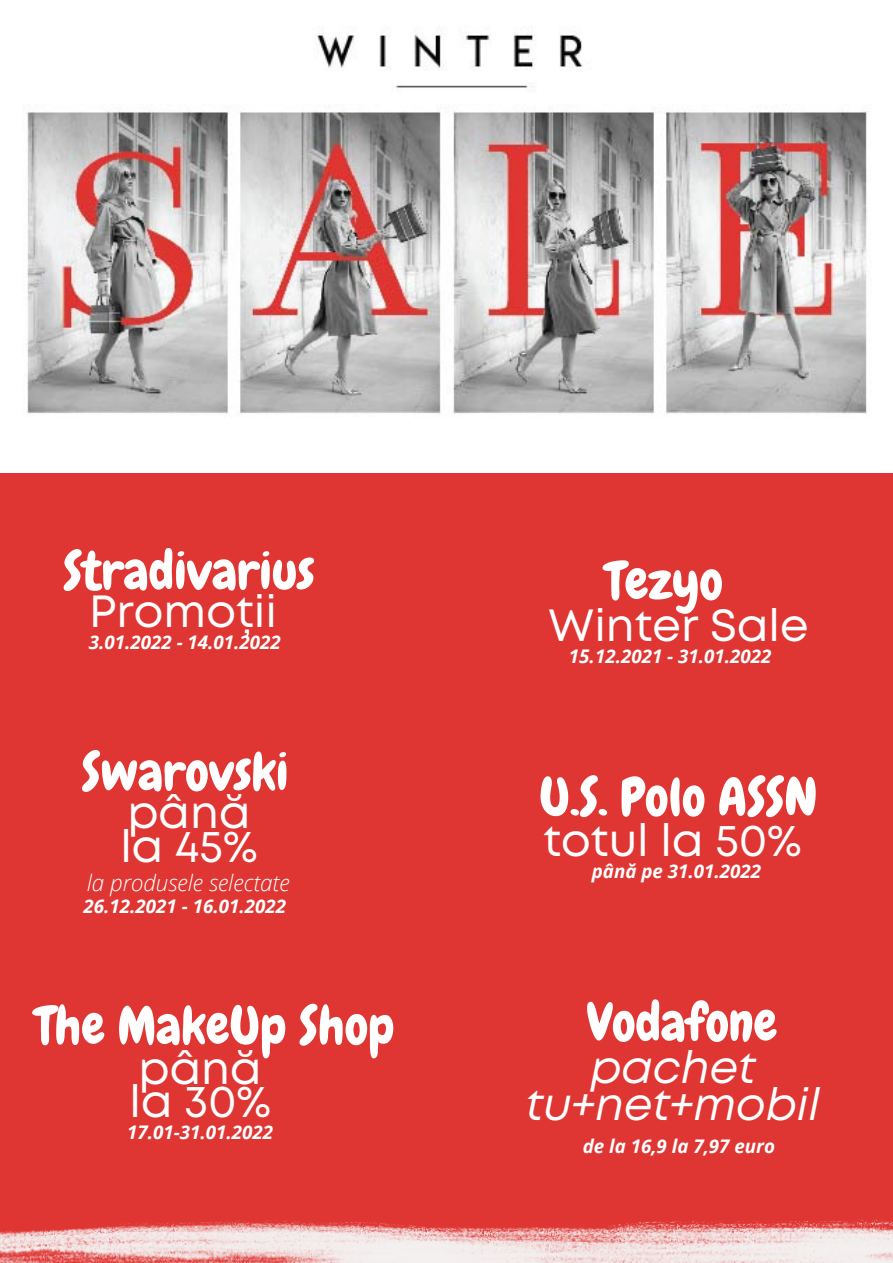
<style>
.page{position:relative;width:893px;height:1263px;background:#df3633}
.page>*{position:absolute;margin:0;border:0;box-sizing:border-box;transform-origin:0 0}
.t1{font:52.5px "Chewy";color:#fff}
.t2{font:45px/33.2px "Mont";color:#fff}
.t3{font:italic 45px/36.6px "Mont";color:#fff;text-align:center}
.t4{font:italic 300 22.5px "Open Sans";color:#fff}
.t5{font:italic 700 18.75px "Open Sans";color:#fff}
</style>
<div class="page">
<img style="left:0;top:0;width:893px;height:473px">
<img style="left:0;top:1219px;width:893px;height:44px">
<p class="t1" style="left:63px;top:538px;width:253px">Stradivarius</p>
<p class="t2" style="left:89px;top:598px;width:189px">Promoții</p>
<p class="t5" style="left:89px;top:629px;width:194px">3.01.2022 - 14.01.2022</p>
<p class="t1" style="left:82px;top:738px;width:208px">Swarovski</p>
<p class="t2" style="left:120px;top:799px;width:139px">până la 45%</p>
<p class="t4" style="left:87px;top:867px;width:204px">la produsele selectate</p>
<p class="t5" style="left:84px;top:892px;width:204px">26.12.2021 - 16.01.2022</p>
<p class="t1" style="left:35px;top:992px;width:361px">The MakeUp Shop</p>
<p class="t2" style="left:129px;top:1055px;width:143px">până la 30%</p>
<p class="t5" style="left:127px;top:1119px;width:148px">17.01-31.01.2022</p>
<p class="t1" style="left:605px;top:547px;width:119px">Tezyo</p>
<p class="t2" style="left:548px;top:612px;width:262px">Winter Sale</p>
<p class="t5" style="left:569px;top:643px;width:204px">15.12.2021 - 31.01.2022</p>
<p class="t1" style="left:539px;top:764px;width:280px">U.S. Polo ASSN</p>
<p class="t2" style="left:543px;top:827px;width:260px">totul la 50%</p>
<p class="t5" style="left:592px;top:858px;width:171px">până pe 31.01.2022</p>
<p class="t1" style="left:586px;top:989px;width:192px">Vodafone</p>
<p class="t3" style="left:526px;top:1052px;width:295px">pachet tu+net+mobil</p>
<p class="t5" style="left:582px;top:1132px;width:194px">de la 16,9 la 7,97 euro</p>
</div>
